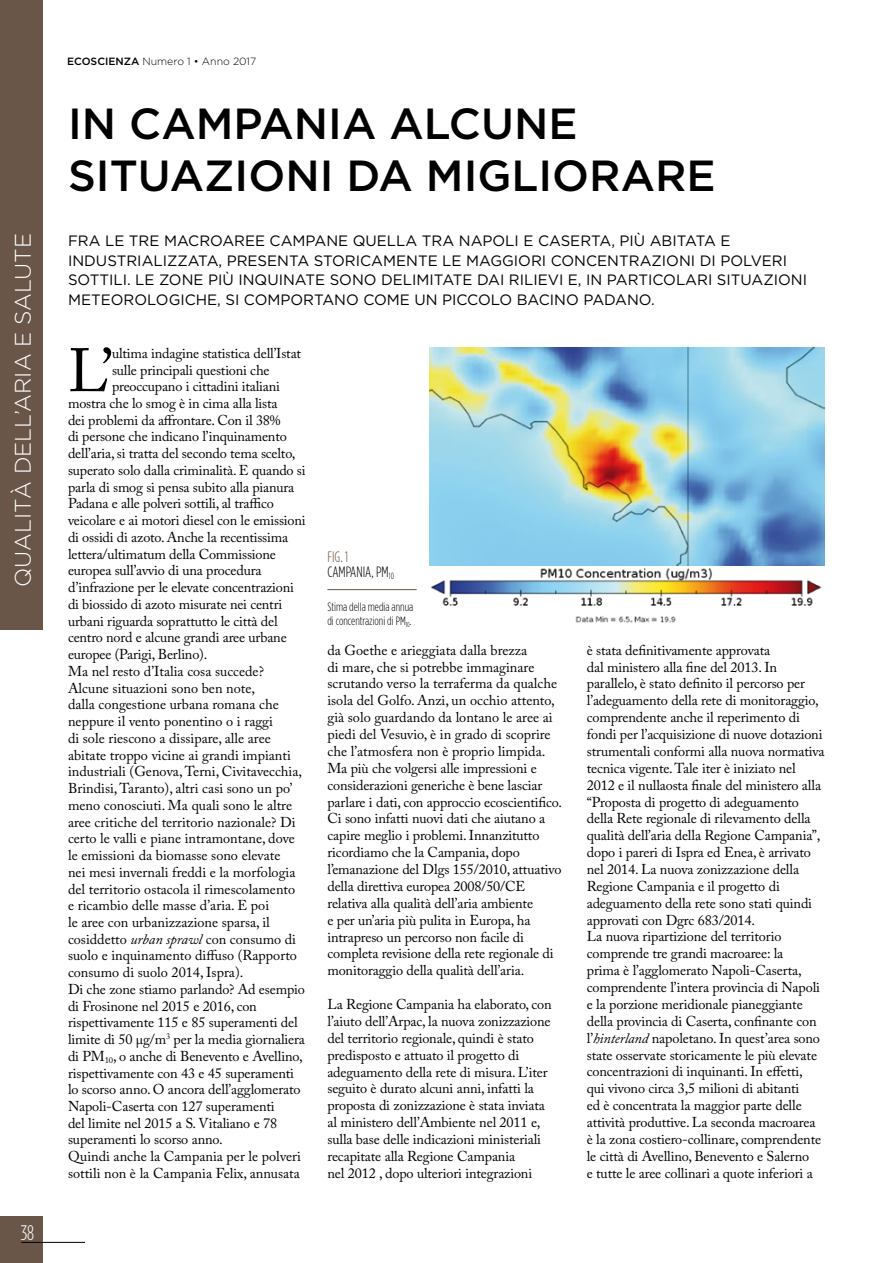
<style>
.page{position:relative;width:893px;height:1263px;background:#fff}
.page>*{position:absolute;margin:0;border:0;box-sizing:border-box;transform-origin:0 0}
.t1{font:60.6px "Adobe Caslon Pro";color:#000}
.t2{font:500 43.5px/52.5px "Gotham HTF";color:#000}
.t3{font:300 22.5px "Gotham HTF";color:#fff}
.t4{font:300 condensed 21px "Gotham HTF";color:#fff}
.t5{font:15px/19.5px "Gotham HTF";color:#000}
.t6{font:300 condensed 15px/15px "Gotham HTF";color:#000}
.t7{font:14.25px/16.8px "Adobe Caslon Pro";letter-spacing:-.01em;color:#000}
.t8{font:300 condensed 12px/13.5px "Gotham HTF";color:#000}
.t9{font:300 10.5px "Gotham HTF";color:#000}
.s1{font-weight:500}
.s2{font-style:italic}
.s3{color:#6a5648}
.s4{font-family:"Gotham Condensed";font-stretch:normal;color:#6a5648}
</style>
<div class="page">
<div style="left:0;top:1216px;width:43px;height:47px;background:#6a5648"></div>
<hr style="left:21px;top:1242px;width:64px;height:1px;background:#000">
<div style="left:0;top:0;width:43px;height:629px;background:#6a5648"></div>
<hr style="left:327px;top:589px;width:90px;height:1px;background:#6a5648">
<img style="left:429px;top:348px;width:396px;height:275px">
<h3 class="t3" style="left:11px;top:587px;width:355px;rotate:-90deg">QUALITÀ DELL’ARIA E SALUTE</h3>
<h3 class="t4" style="left:21px;top:1221px;width:15px">38</h3>
<p class="t9" style="left:67px;top:56px;width:191px"><span class="s1">ECOSCIENZA</span> Numero 1 • Anno 2017</p>
<h2 class="t2" style="left:68px;top:96px;width:649px">IN CAMPANIA ALCUNE<br>SITUAZIONI DA MIGLIORARE</h2>
<p class="t5" style="left:68px;top:231px;width:741px">FRA LE TRE MACROAREE CAMPANE QUELLA TRA NAPOLI E CASERTA, PIÙ ABITATA E INDUSTRIALIZZATA, PRESENTA STORICAMENTE LE MAGGIORI CONCENTRAZIONI DI POLVERI SOTTILI. LE ZONE PIÙ INQUINATE SONO DELIMITATE DAI RILIEVI E, IN PARTICOLARI SITUAZIONI METEOROLOGICHE, SI COMPORTANO COME UN PICCOLO BACINO PADANO.</p>
<h1 class="t1" style="left:68px;top:335px;width:46px">L’</h1>
<p class="t7" style="left:112px;top:345px;width:191px">ultima indagine statistica dell’Istat</p>
<p class="t7" style="left:112px;top:361px;width:159px">sulle principali questioni che</p>
<p class="t7" style="left:112px;top:378px;width:169px">preoccupano i cittadini italiani</p>
<p class="t7" style="left:68px;top:395px;width:211px">mostra che lo smog è in cima alla lista</p>
<p class="t7" style="left:68px;top:411px;width:214px">dei problemi da affrontare. Con il 38%</p>
<p class="t7" style="left:68px;top:428px;width:220px">di persone che indicano l’inquinamento</p>
<p class="t7" style="left:68px;top:445px;width:229px">dell’aria, si tratta del secondo tema scelto,</p>
<p class="t7" style="left:68px;top:461px;width:239px">superato solo dalla criminalità. E quando si</p>
<p class="t7" style="left:68px;top:478px;width:228px">parla di smog si pensa subito alla pianura</p>
<p class="t7" style="left:68px;top:495px;width:207px">Padana e alle polveri sottili, al traffico</p>
<p class="t7" style="left:68px;top:512px;width:239px">veicolare e ai motori diesel con le emissioni</p>
<p class="t7" style="left:68px;top:528px;width:222px">di ossidi di azoto. Anche la recentissima</p>
<p class="t7" style="left:68px;top:545px;width:209px">lettera/ultimatum della Commissione</p>
<p class="t7" style="left:68px;top:562px;width:195px">europea sull’avvio di una procedura</p>
<p class="t7" style="left:68px;top:579px;width:227px">d’infrazione per le elevate concentrazioni</p>
<p class="t7" style="left:68px;top:595px;width:216px">di biossido di azoto misurate nei centri</p>
<p class="t7" style="left:68px;top:612px;width:211px">urbani riguarda soprattutto le città del</p>
<p class="t7" style="left:68px;top:629px;width:220px">centro nord e alcune grandi aree urbane</p>
<p class="t7" style="left:68px;top:646px;width:141px">europee (Parigi, Berlino).</p>
<p class="t7" style="left:68px;top:662px;width:197px">Ma nel resto d’Italia cosa succede?</p>
<p class="t7" style="left:68px;top:679px;width:188px">Alcune situazioni sono ben note,</p>
<p class="t7" style="left:68px;top:696px;width:212px">dalla congestione urbana romana che</p>
<p class="t7" style="left:68px;top:713px;width:206px">neppure il vento ponentino o i raggi</p>
<p class="t7" style="left:68px;top:729px;width:204px">di sole riescono a dissipare, alle aree</p>
<p class="t7" style="left:68px;top:746px;width:224px">abitate troppo vicine ai grandi impianti</p>
<p class="t7" style="left:68px;top:763px;width:236px">industriali (Genova, Terni, Civitavecchia,</p>
<p class="t7" style="left:68px;top:780px;width:226px">Brindisi, Taranto), altri casi sono un po’</p>
<p class="t7" style="left:68px;top:796px;width:226px">meno conosciuti. Ma quali sono le altre</p>
<p class="t7" style="left:68px;top:813px;width:229px">aree critiche del territorio nazionale? Di</p>
<p class="t7" style="left:68px;top:830px;width:228px">certo le valli e piane intramontane, dove</p>
<p class="t7" style="left:68px;top:847px;width:214px">le emissioni da biomasse sono elevate</p>
<p class="t7" style="left:68px;top:863px;width:229px">nei mesi invernali freddi e la morfologia</p>
<p class="t7" style="left:68px;top:880px;width:229px">del territorio ostacola il rimescolamento</p>
<p class="t7" style="left:68px;top:897px;width:203px">e ricambio delle masse d’aria. E poi</p>
<p class="t7" style="left:68px;top:914px;width:203px">le aree con urbanizzazione sparsa, il</p>
<p class="t7" style="left:68px;top:930px;width:230px">cosiddetto <span class="s2">urban sprawl</span> con consumo di</p>
<p class="t7" style="left:68px;top:947px;width:231px">suolo e inquinamento diffuso (Rapporto</p>
<p class="t7" style="left:68px;top:964px;width:177px">consumo di suolo 2014, Ispra).</p>
<p class="t7" style="left:68px;top:981px;width:238px">Di che zone stiamo parlando? Ad esempio</p>
<p class="t7" style="left:68px;top:997px;width:190px">di Frosinone nel 2015 e 2016, con</p>
<p class="t7" style="left:68px;top:1014px;width:231px">rispettivamente 115 e 85 superamenti del</p>
<p class="t7" style="left:68px;top:1031px;width:239px">limite di 50 μg/m<sup>3</sup> per la media giornaliera</p>
<p class="t7" style="left:68px;top:1047px;width:236px">di PM<sub>10</sub>, o anche di Benevento e Avellino,</p>
<p class="t7" style="left:68px;top:1064px;width:228px">rispettivamente con 43 e 45 superamenti</p>
<p class="t7" style="left:68px;top:1081px;width:234px">lo scorso anno. O ancora dell’agglomerato</p>
<p class="t7" style="left:68px;top:1098px;width:208px">Napoli-Caserta con 127 superamenti</p>
<p class="t7" style="left:68px;top:1114px;width:211px">del limite nel 2015 a S. Vitaliano e 78</p>
<p class="t7" style="left:68px;top:1131px;width:156px">superamenti lo scorso anno.</p>
<p class="t7" style="left:68px;top:1148px;width:234px">Quindi anche la Campania per le polveri</p>
<p class="t7" style="left:68px;top:1165px;width:233px">sottili non è la Campania Felix, annusata</p>
<p class="t6" style="left:327px;top:549px;width:68px"><span class="s3">FIG.</span> <span class="s4">1<br></span>CAMPANIA, PM<sub>10</sub></p>
<p class="t8" style="left:327px;top:600px;width:87px">Stima della media annua di concentrazioni di PM<sub>10</sub>.</p>
<p class="t7" style="left:327px;top:641px;width:236px">da Goethe e arieggiata dalla brezza<br>di mare, che si potrebbe immaginare scrutando verso la terraferma da qualche isola del Golfo. Anzi, un occhio attento, già solo guardando da lontano le aree ai piedi del Vesuvio, è in grado di scoprire che l’atmosfera non è proprio limpida.<br>Ma più che volgersi alle impressioni e considerazioni generiche è bene lasciar parlare i dati, con approccio ecoscientifico.<br>Ci sono infatti nuovi dati che aiutano a capire meglio i problemi. Innanzitutto ricordiamo che la Campania, dopo l’emanazione del Dlgs 155/2010, attuativo della direttiva europea 2008/50/CE relativa alla qualità dell’aria ambiente<br>e per un’aria più pulita in Europa, ha intrapreso un percorso non facile di completa revisione della rete regionale di monitoraggio della qualità dell’aria.</p>
<p class="t7" style="left:327px;top:996px;width:226px">La Regione Campania ha elaborato, con l’aiuto dell’Arpac, la nuova zonizzazione del territorio regionale, quindi è stato predisposto e attuato il progetto di adeguamento della rete di misura. L’iter seguito è durato alcuni anni, infatti la proposta di zonizzazione è stata inviata al ministero dell’Ambiente nel 2011 e, sulla base delle indicazioni ministeriali recapitate alla Regione Campania<br>nel 2012 , dopo ulteriori integrazioni</p>
<p class="t7" style="left:587px;top:641px;width:239px">è stata definitivamente approvata<br>dal ministero alla fine del 2013. In parallelo, è stato definito il percorso per l’adeguamento della rete di monitoraggio, comprendente anche il reperimento di fondi per l’acquisizione di nuove dotazioni strumentali conformi alla nuova normativa tecnica vigente. Tale iter è iniziato nel 2012 e il nullaosta finale del ministero alla “Proposta di progetto di adeguamento della Rete regionale di rilevamento della qualità dell’aria della Regione Campania”, dopo i pareri di Ispra ed Enea, è arrivato nel 2014. La nuova zonizzazione della Regione Campania e il progetto di adeguamento della rete sono stati quindi approvati con Dgrc 683/2014.<br>La nuova ripartizione del territorio comprende tre grandi macroaree: la<br>prima è l’agglomerato Napoli-Caserta, comprendente l’intera provincia di Napoli e la porzione meridionale pianeggiante della provincia di Caserta, confinante con l’<span class="s2">hinterland</span> napoletano. In quest’area sono state osservate storicamente le più elevate concentrazioni di inquinanti. In effetti,<br>qui vivono circa 3,5 milioni di abitanti<br>ed è concentrata la maggior parte delle attività produttive. La seconda macroarea è la zona costiero-collinare, comprendente le città di Avellino, Benevento e Salerno<br>e tutte le aree collinari a quote inferiori a</p>
</div>
